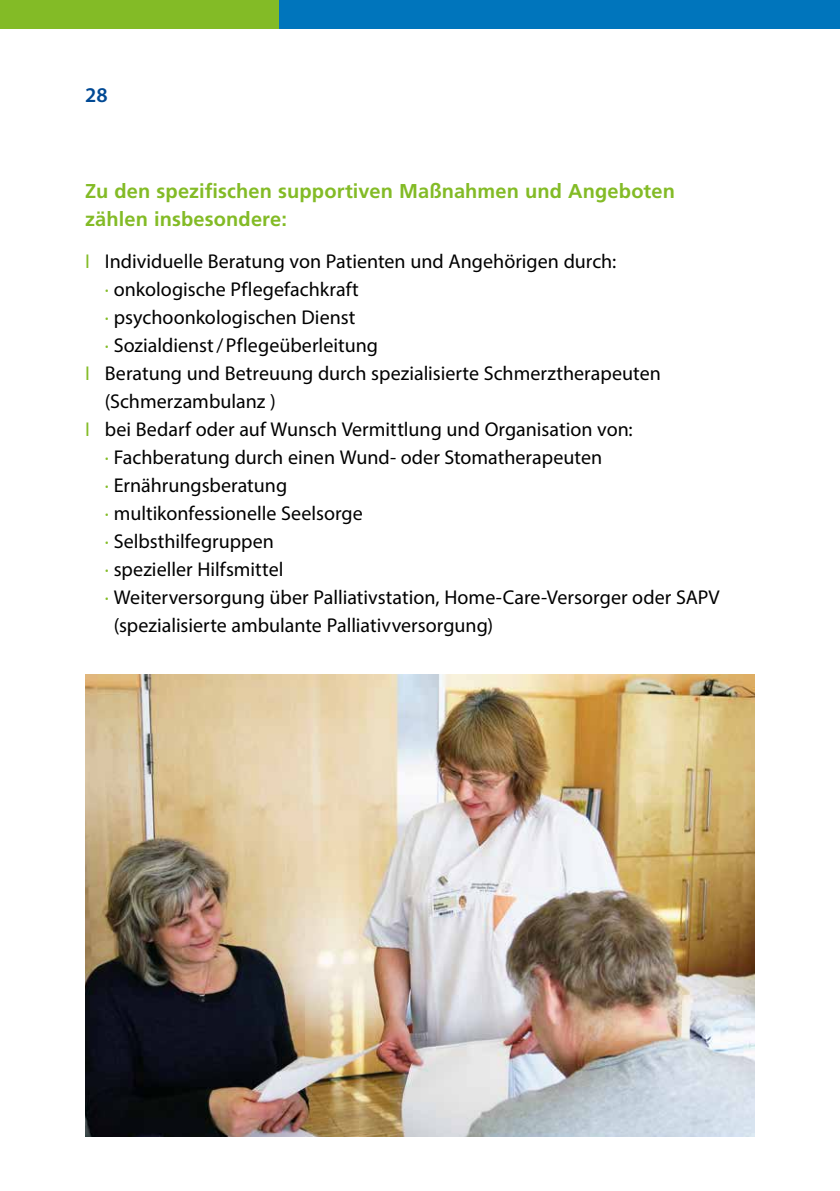
<style>
.page{position:relative;width:840px;height:1191px;background:#fff}
.page>*{position:absolute;margin:0;border:0;box-sizing:border-box;transform-origin:0 0}
.t1{font:600 21px "Myriad Pro";color:#004994}
.t2{font:20px "Myriad Pro";color:#000}
.t3{font:700 20px/28px "Frutiger LT";letter-spacing:.005em;color:#83bb26}
.s1{color:#83bb26}
</style>
<div class="page">
<img style="left:85px;top:674px;width:669px;height:462px">
<div style="left:0;top:0;width:279px;height:28px;background:#83bb26"></div>
<svg style="left:839px;top:0;width:1px;height:28px"></svg>
<div style="left:279px;top:0;width:560px;height:28px;background:#0075bc"></div>
<p class="t1" style="left:85px;top:83px;width:24px">28</p>
<p class="t3" style="left:85px;top:177px;width:591px">Zu den spezifischen supportiven Maßnahmen und Angeboten zählen insbesondere:</p>
<p class="t2" style="left:85px;top:249px;width:532px"><span class="s1">I</span> Individuelle Beratung von Patienten und Angehörigen durch:</p>
<p class="t2" style="left:105px;top:277px;width:255px"><span class="s1">·</span> onkologische Pflegefachkraft</p>
<p class="t2" style="left:105px;top:305px;width:252px"><span class="s1">·</span> psychoonkologischen Dienst</p>
<p class="t2" style="left:105px;top:333px;width:274px"><span class="s1">·</span> Sozialdienst/Pflegeüberleitung</p>
<p class="t2" style="left:85px;top:361px;width:577px"><span class="s1">I</span> Beratung und Betreuung durch spezialisierte Schmerztherapeuten</p>
<p class="t2" style="left:105px;top:389px;width:172px">(Schmerzambulanz )</p>
<p class="t2" style="left:85px;top:417px;width:549px"><span class="s1">I</span> bei Bedarf oder auf Wunsch Vermittlung und Organisation von:</p>
<p class="t2" style="left:105px;top:445px;width:498px"><span class="s1">·</span> Fachberatung durch einen Wund- oder Stomatherapeuten</p>
<p class="t2" style="left:105px;top:473px;width:184px"><span class="s1">·</span> Ernährungsberatung</p>
<p class="t2" style="left:105px;top:501px;width:259px"><span class="s1">·</span> multikonfessionelle Seelsorge</p>
<p class="t2" style="left:105px;top:529px;width:170px"><span class="s1">·</span> Selbsthilfegruppen</p>
<p class="t2" style="left:105px;top:557px;width:180px"><span class="s1">·</span> spezieller Hilfsmittel</p>
<p class="t2" style="left:105px;top:585px;width:615px"><span class="s1">·</span> Weiterversorgung über Palliativstation, Home-Care-Versorger oder SAPV</p>
<p class="t2" style="left:114px;top:613px;width:381px">(spezialisierte ambulante Palliativversorgung)</p>
</div>
